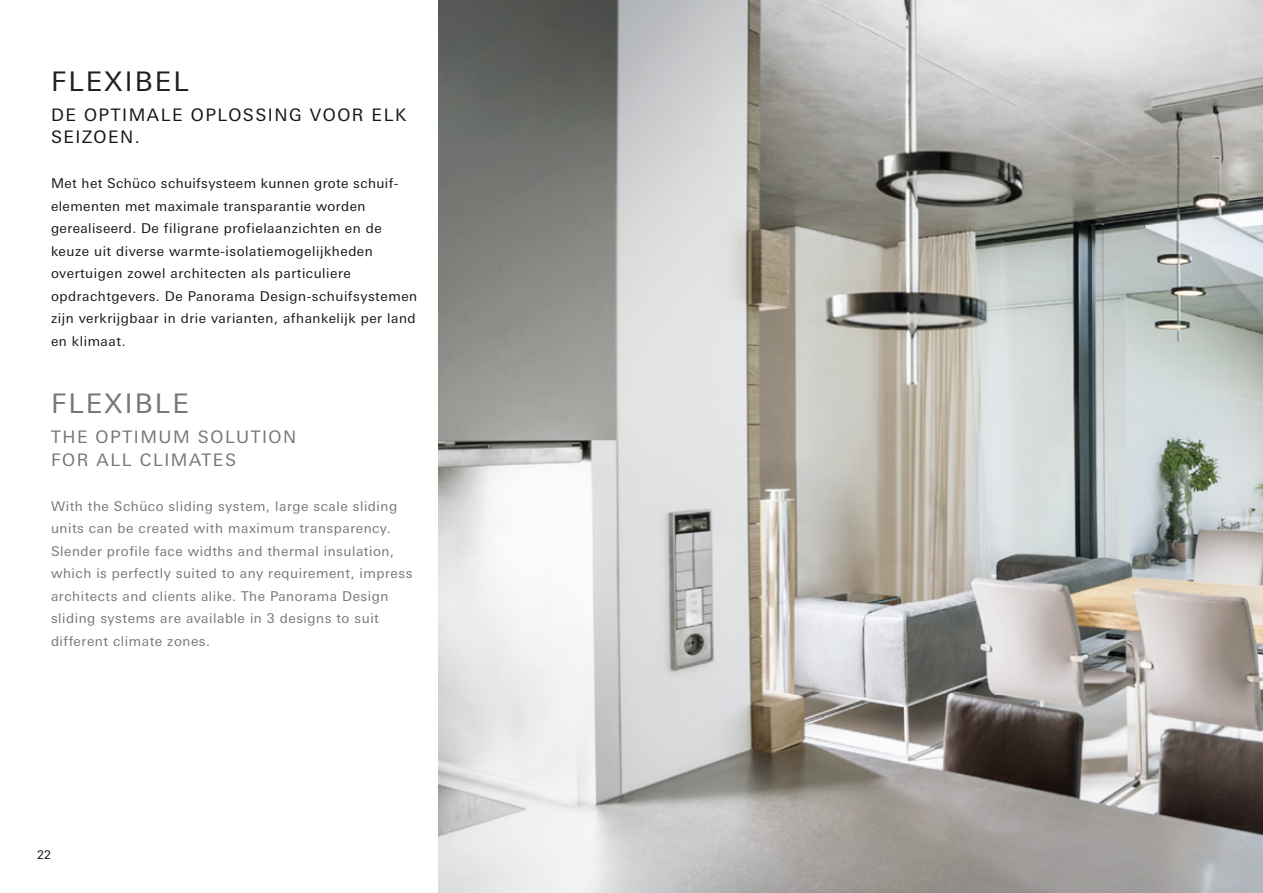
<style>
.page{position:relative;width:1263px;height:893px;background:#fff}
.page>*{position:absolute;margin:0;border:0;box-sizing:border-box;transform-origin:0 0}
.t1{font:27px "Univers For Schueco 430 Reg";letter-spacing:.08em;color:#211e1f}
.t2{font:27px "Univers For Schueco 430 Reg";letter-spacing:.08em;color:#767779}
.t3{font:17.25px/22.5px "Univers For Schueco 430 Reg";letter-spacing:.09em;color:#181715}
.t4{font:17.25px/22.5px "Univers For Schueco 430 Reg";letter-spacing:.09em;color:#767779}
.t5{font:13.5px/22.5px "Univers For Schueco 430 Reg";letter-spacing:.04em;color:#181715}
.t6{font:13.5px/22.5px "Univers For Schueco 430 Reg";letter-spacing:.04em;color:#767779}
.t7{font:12px "Univers For Schueco 430 Reg";color:#181715}
</style>
<div class="page">
<img style="left:438px;top:0;width:825px;height:893px">
<h1 class="t1" style="left:51px;top:65px;width:139px">FLEXIBEL</h1>
<p class="t3" style="left:51px;top:104px;width:357px">DE OPTIMALE OPLOSSING VOOR ELK<br>SEIZOEN.</p>
<p class="t5" style="left:51px;top:172px;width:368px">Met het Schüco schuifsysteem kunnen grote schuif&shy;elementen met maximale transparantie worden gerealiseerd. De filigrane profielaanzichten en de keuze uit diverse warmte-isolatiemogelijkheden overtuigen zowel architecten als particuliere opdrachtgevers. De Panorama Design-schuifsystemen zijn verkrijgbaar in drie varianten, afhankelijk per land en klimaat.</p>
<h1 class="t2" style="left:51px;top:388px;width:139px">FLEXIBLE</h1>
<p class="t4" style="left:51px;top:426px;width:247px">THE OPTIMUM SOLUTION<br>FOR ALL CLIMATES</p>
<p class="t6" style="left:51px;top:495px;width:363px">With the Schüco sliding system, large scale sliding units can be created with maximum transparency.<br>Slender profile face widths and thermal insulation, which is perfectly suited to any requirement, impress architects and clients alike. The Panorama Design sliding systems are available in 3 designs to suit different climate zones.</p>
<p class="t7" style="left:37px;top:848px;width:15px">22</p>
</div>
